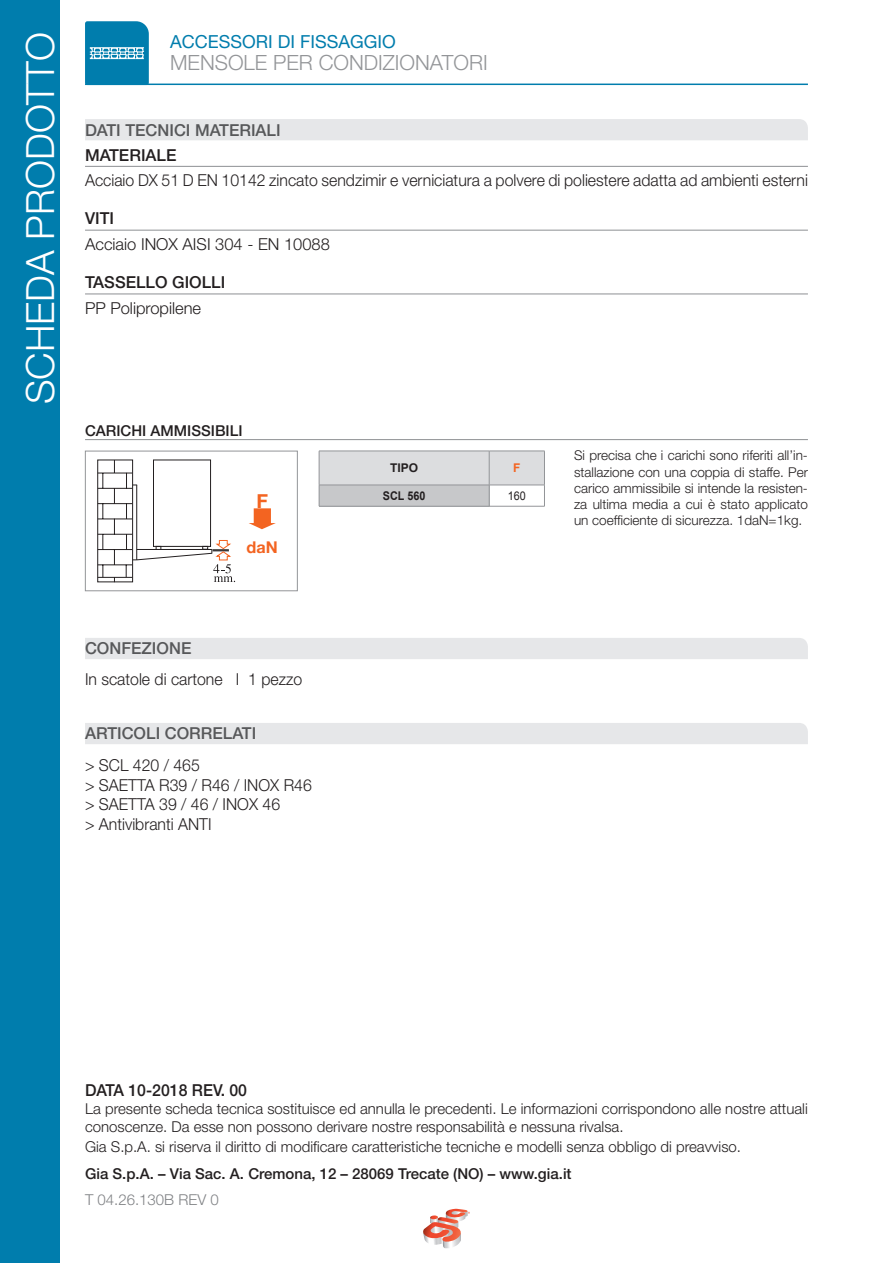
<style>
.page{position:relative;width:893px;height:1263px;background:#fff}
.page>*{position:absolute;margin:0;border:0;box-sizing:border-box;transform-origin:0 0}
.t1{font:300 39px "Helvetica Neue LT Std";color:#fff}
.t2{font:300 21px "Helvetica Neue LT Std";color:#939598}
.t3{font:700 19.65px "Helvetica Neue";color:#f36421}
.t4{font:18px "Helvetica Neue LT Std";color:#007dad}
.t5{font:300 16.5px "Helvetica Neue LT Std";color:#231f20;scale:.96 1}
.t6{font:500 16.5px "Helvetica Neue LT Std";color:#57585a}
.t7{font:300 16.5px "Helvetica Neue LT Std";color:#231f20}
.t8{font:500 16.5px "Helvetica Neue LT Std";color:#231f20}
.t9{font:500 16.5px "Helvetica Neue LT Std";color:#231f20;scale:.96 1}
.t10{font:700 16.2px "Helvetica Neue";color:#f36421}
.t11{font:300 15px/18px "Helvetica Neue LT Std";color:#231f20}
.t12{font:500 15px "Helvetica Neue LT Std";color:#231f20}
.t13{font:300 15px "Helvetica Neue LT Std";color:#808285}
.t14{font:300 13.5px/16.2px "Helvetica Neue LT Std";color:#231f20;text-align:justify}
.t15{font:700 12px "Arial";color:#231f20;scale:.9 1}
.t16{font:700 12px "Arial";color:#231f20}
.t17{font:12px "Arial";color:#231f20;scale:.9 1}
.t18{font:700 12px "Arial";color:#f36421}
</style>
<div class="page">
<hr style="left:85px;top:84px;width:723px;height:1px;background:#007dad">
<svg style="left:85px;top:21px;width:64px;height:63px;background:#1b8ab5"></svg>
<div style="left:0;top:0;width:60px;height:1263px;background:#007dad"></div>
<svg style="left:423px;top:1209px;width:47px;height:39px"></svg>
<hr style="left:85px;top:439px;width:723px;height:1px;background:#939598">
<svg style="left:97px;top:459px;width:138px;height:124px"></svg>
<div style="left:85px;top:451px;width:213px;height:140px;border:1px solid #939598"></div>
<hr style="left:319px;top:506px;width:170px;height:1px;background:#939598">
<hr style="left:489px;top:506px;width:56px;height:1px;background:#939598">
<svg style="left:319px;top:451px;width:226px;height:55px;background:#d6d7d8"></svg>
<svg style="left:249px;top:508px;width:27px;height:21px"></svg>
<hr style="left:85px;top:166px;width:723px;height:1px;background:#939598">
<hr style="left:85px;top:230px;width:723px;height:1px;background:#939598">
<hr style="left:85px;top:293px;width:723px;height:1px;background:#939598">
<div style="left:85px;top:119px;width:723px;height:21px;background:#e6e7e9"></div>
<div style="left:85px;top:638px;width:723px;height:21px;background:#e6e7e9"></div>
<div style="left:85px;top:723px;width:723px;height:21px;background:#e6e7e9"></div>
<h1 class="t1" style="left:16px;top:404px;width:374px;rotate:-90deg">SCHEDA PRODOTTO</h1>
<p class="t4" style="left:170px;top:30px;width:227px">ACCESSORI DI FISSAGGIO</p>
<p class="t2" style="left:170px;top:50px;width:319px">MENSOLE PER CONDIZIONATORI</p>
<p class="t6" style="left:85px;top:120px;width:197px">DATI TECNICI MATERIALI</p>
<p class="t8" style="left:85px;top:145px;width:93px">MATERIALE</p>
<p class="t5" style="left:85px;top:170px;width:754px">Acciaio DX 51 D EN 10142 zincato sendzimir e verniciatura a polvere di poliestere adatta ad ambienti esterni</p>
<p class="t8" style="left:85px;top:209px;width:31px">VITI</p>
<p class="t7" style="left:85px;top:234px;width:246px">Acciaio INOX AISI 304 - EN 10088</p>
<p class="t8" style="left:85px;top:272px;width:142px">TASSELLO GIOLLI</p>
<p class="t7" style="left:85px;top:298px;width:118px">PP Polipropilene</p>
<p class="t12" style="left:85px;top:422px;width:159px">CARICHI AMMISSIBILI</p>
<p class="t3" style="left:256px;top:485px;width:13px">F</p>
<p class="t10" style="left:247px;top:534px;width:33px">daN</p>
<p class="t16" style="left:390px;top:460px;width:30px">TIPO</p>
<p class="t18" style="left:513px;top:460px;width:9px">F</p>
<p class="t15" style="left:383px;top:488px;width:49px">SCL 560</p>
<p class="t17" style="left:508px;top:488px;width:22px">160</p>
<p class="t14" style="left:574px;top:447px;width:235px">Si precisa che i carichi sono riferiti all’in&shy;stallazione con una coppia di staffe. Per carico ammissibile si intende la resisten&shy;za ultima media a cui è stato applicato un coefficiente di sicurezza. 1daN=1kg.</p>
<p class="t6" style="left:85px;top:638px;width:108px">CONFEZIONE</p>
<p class="t5" style="left:85px;top:669px;width:228px">In scatole di cartone I 1 pezzo</p>
<p class="t6" style="left:85px;top:723px;width:173px">ARTICOLI CORRELATI</p>
<p class="t5" style="left:85px;top:755px;width:121px">&gt; SCL 420 / 465</p>
<p class="t5" style="left:85px;top:775px;width:238px">&gt; SAETTA R39 / R46 / INOX R46</p>
<p class="t5" style="left:85px;top:794px;width:205px">&gt; SAETTA 39 / 46 / INOX 46</p>
<p class="t5" style="left:85px;top:814px;width:133px">&gt; Antivibranti ANTI</p>
<p class="t9" style="left:85px;top:1080px;width:170px">DATA 10-2018 REV. 00</p>
<p class="t11" style="left:85px;top:1099px;width:724px">La presente scheda tecnica sostituisce ed annulla le precedenti. Le informazioni corrispondono alle nostre attuali conoscenze. Da esse non possono derivare nostre responsabilità e nessuna rivalsa.</p>
<p class="t11" style="left:85px;top:1137px;width:658px">Gia S.p.A. si riserva il diritto di modificare caratteristiche tecniche e modelli senza obbligo di preavviso.</p>
<p class="t12" style="left:85px;top:1165px;width:488px">Gia S.p.A. – Via Sac. A. Cremona, 12 – 28069 Trecate (NO) – www.gia.it</p>
<p class="t13" style="left:85px;top:1191px;width:135px">T 04.26.130B REV 0</p>
</div>
